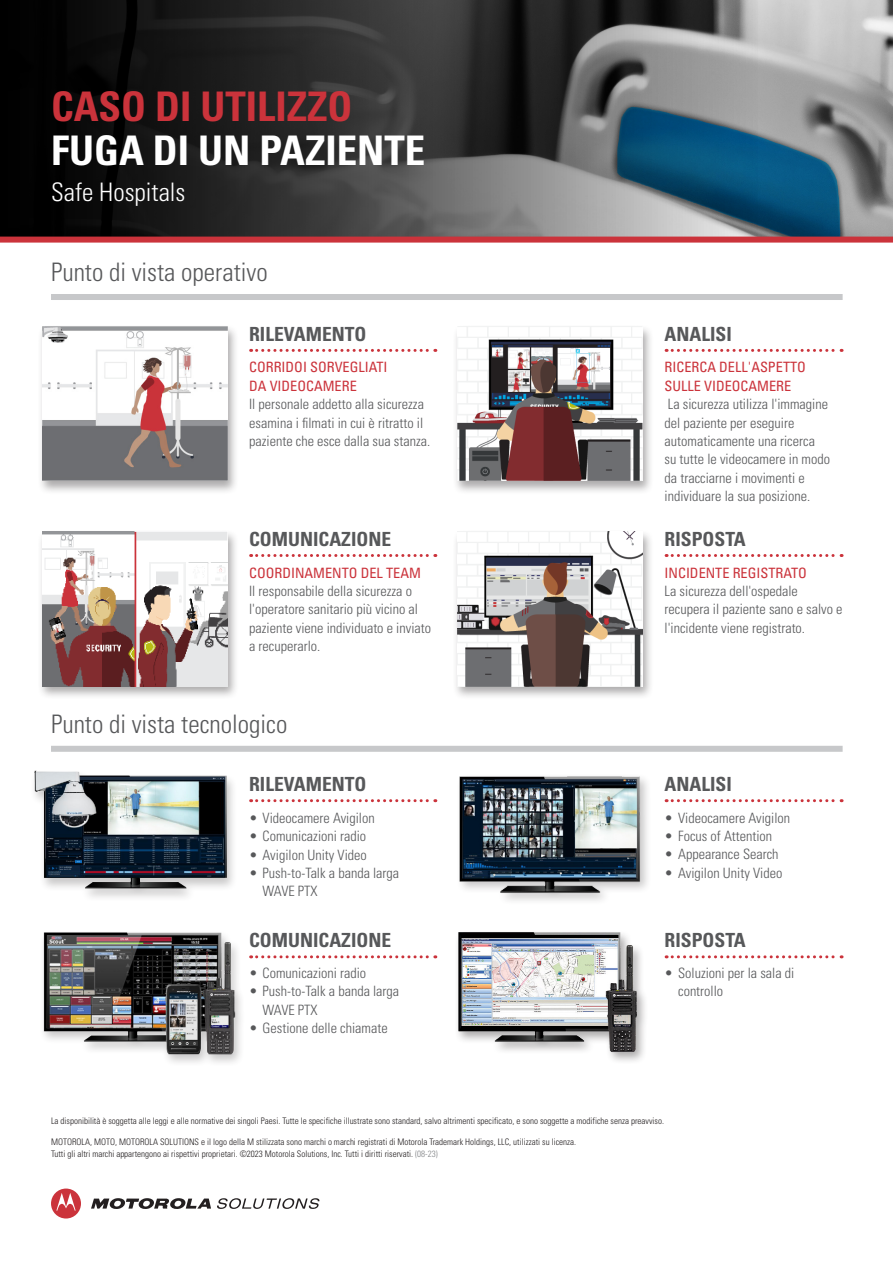
<style>
.page{position:relative;width:893px;height:1263px;background:#fff}
.page>*{position:absolute;margin:0;border:0;box-sizing:border-box;transform-origin:0 0}
.Body_Text{font:700 condensed 40.8px "Univers LT Std";color:#fff}
.Body_Text-2{font:700 condensed 40.8px "Univers LT Std";color:#cb333b}
.t1{font:300 condensed 25.5px "Univers LT Std";color:#57585a}
.t2{font:300 condensed 25.5px "Univers LT Std";color:#fff}
.t3{font:700 condensed 19.5px "Univers LT Std";color:#57585a}
.t4{font:300 condensed 14.25px/18.3px "Univers LT Std";color:#57585a}
.t5{font:condensed 14.25px/18.3px "Univers LT Std";color:#cb333b}
.t6{font:300 condensed 9px/12.3px "Univers";color:#231f20}
.s1{color:#808285}
</style>
<div class="page">
<img style="left:758px;top:0;width:135px;height:237px">
<svg style="left:0;top:0;width:758px;height:237px;background:#383c3e"></svg>
<div style="left:0;top:237px;width:893px;height:6px;background:#cb333b"></div>
<div style="left:38px;top:324px;width:201px;height:171px;background:#231f20;opacity:.38"></div>
<img style="left:42px;top:326px;width:186px;height:155px">
<div style="left:30px;top:769px;width:208px;height:133px;background:#231f20;opacity:.25"></div>
<img style="left:30px;top:769px;width:199px;height:124px">
<div style="left:38px;top:529px;width:202px;height:171px;background:#231f20;opacity:.38"></div>
<img style="left:42px;top:531px;width:186px;height:155px">
<div style="left:453px;top:324px;width:201px;height:171px;background:#231f20;opacity:.38"></div>
<img style="left:457px;top:326px;width:186px;height:155px">
<div style="left:453px;top:529px;width:201px;height:171px;background:#231f20;opacity:.38"></div>
<img style="left:457px;top:531px;width:186px;height:155px">
<svg style="left:251px;top:349px;width:185px;height:3px"></svg>
<svg style="left:251px;top:799px;width:185px;height:3px"></svg>
<svg style="left:251px;top:554px;width:185px;height:3px"></svg>
<svg style="left:251px;top:955px;width:185px;height:3px"></svg>
<svg style="left:666px;top:349px;width:176px;height:3px"></svg>
<svg style="left:666px;top:799px;width:176px;height:3px"></svg>
<svg style="left:666px;top:554px;width:176px;height:3px"></svg>
<svg style="left:666px;top:955px;width:176px;height:3px"></svg>
<div style="left:456px;top:773px;width:196px;height:132px;background:#231f20;opacity:.25"></div>
<img style="left:457px;top:774px;width:186px;height:122px">
<div style="left:51px;top:746px;width:792px;height:6px;background:#c7c8ca"></div>
<div style="left:51px;top:294px;width:792px;height:6px;background:#c7c8ca"></div>
<svg style="left:91px;top:1198px;width:120px;height:11px"></svg>
<svg style="left:51px;top:1188px;width:30px;height:30px"></svg>
<svg style="left:217px;top:1198px;width:102px;height:11px"></svg>
<div style="left:454px;top:930px;width:194px;height:135px;background:#231f20;opacity:.38"></div>
<img style="left:454px;top:930px;width:188px;height:128px">
<div style="left:39px;top:930px;width:207px;height:137px;background:#231f20;opacity:.25"></div>
<img style="left:41px;top:930px;width:200px;height:128px">
<p class="Body_Text-2" style="left:51px;top:81px;width:303px">CASO DI UTILIZZO</p>
<p class="Body_Text" style="left:51px;top:125px;width:376px">FUGA DI UN PAZIENTE</p>
<p class="t2" style="left:51px;top:176px;width:136px">Safe Hospitals</p>
<p class="t1" style="left:51px;top:257px;width:218px">Punto di vista operativo</p>
<p class="t3" style="left:249px;top:322px;width:119px">RILEVAMENTO</p>
<p class="t3" style="left:665px;top:322px;width:69px">ANALISI</p>
<p class="t5" style="left:249px;top:358px;width:140px">CORRIDOI SORVEGLIATI<br>DA VIDEOCAMERE</p>
<p class="t4" style="left:249px;top:395px;width:183px">Il personale addetto alla sicurezza esamina i filmati in cui è ritratto il paziente che esce dalla sua stanza.</p>
<p class="t5" style="left:665px;top:358px;width:143px">RICERCA DELL'ASPETTO<br>SULLE VIDEOCAMERE</p>
<p class="t4" style="left:665px;top:395px;width:167px">La sicurezza utilizza l'immagine del paziente per eseguire automaticamente una ricerca su tutte le videocamere in modo da tracciarne i movimenti e individuare la sua posizione.</p>
<p class="t3" style="left:249px;top:527px;width:143px">COMUNICAZIONE</p>
<p class="t3" style="left:665px;top:527px;width:83px">RISPOSTA</p>
<p class="t5" style="left:249px;top:563px;width:173px">COORDINAMENTO DEL TEAM</p>
<p class="t4" style="left:249px;top:582px;width:183px">Il responsabile della sicurezza o l'operatore sanitario più vicino al paziente viene individuato e inviato a recuperarlo.</p>
<p class="t5" style="left:665px;top:563px;width:144px">INCIDENTE REGISTRATO</p>
<p class="t4" style="left:665px;top:582px;width:179px">La sicurezza dell'ospedale recupera il paziente sano e salvo e l'incidente viene registrato.</p>
<p class="t1" style="left:51px;top:708px;width:238px">Punto di vista tecnologico</p>
<p class="t3" style="left:249px;top:772px;width:119px">RILEVAMENTO</p>
<p class="t3" style="left:665px;top:772px;width:69px">ANALISI</p>
<p class="t4" style="left:249px;top:809px;width:127px">• Videocamere Avigilon</p>
<p class="t4" style="left:249px;top:827px;width:119px">• Comunicazioni radio</p>
<p class="t4" style="left:249px;top:845px;width:119px">• Avigilon Unity Video</p>
<p class="t4" style="left:263px;top:864px;width:138px;text-indent:-14px">• Push-to-Talk a banda larga<br>WAVE PTX</p>
<p class="t4" style="left:665px;top:808px;width:127px">• Videocamere Avigilon</p>
<p class="t4" style="left:665px;top:827px;width:109px">• Focus of Attention</p>
<p class="t4" style="left:665px;top:845px;width:115px">• Appearance Search</p>
<p class="t4" style="left:665px;top:864px;width:119px">• Avigilon Unity Video</p>
<p class="t3" style="left:249px;top:928px;width:143px">COMUNICAZIONE</p>
<p class="t3" style="left:665px;top:928px;width:83px">RISPOSTA</p>
<p class="t4" style="left:249px;top:964px;width:119px">• Comunicazioni radio</p>
<p class="t4" style="left:263px;top:982px;width:138px;text-indent:-14px">• Push-to-Talk a banda larga<br>WAVE PTX</p>
<p class="t4" style="left:249px;top:1019px;width:140px">• Gestione delle chiamate</p>
<p class="t4" style="left:678px;top:964px;width:118px;text-indent:-14px">• Soluzioni per la sala di controllo</p>
<p class="t6" style="left:51px;top:1115px;width:614px">La disponibilità è soggetta alle leggi e alle normative dei singoli Paesi. Tutte le specifiche illustrate sono standard, salvo altrimenti specificato, e sono soggette a modifiche senza preavviso.</p>
<p class="t6" style="left:51px;top:1136px;width:527px">MOTOROLA, MOTO, MOTOROLA SOLUTIONS e il logo della M stilizzata sono marchi o marchi registrati di Motorola Trademark Holdings, LLC, utilizzati su licenza.<br>Tutti gli altri marchi appartengono ai rispettivi proprietari. ©2023 Motorola Solutions, Inc. Tutti i diritti riservati. <span class="s1">(08-23)</span></p>
</div>
